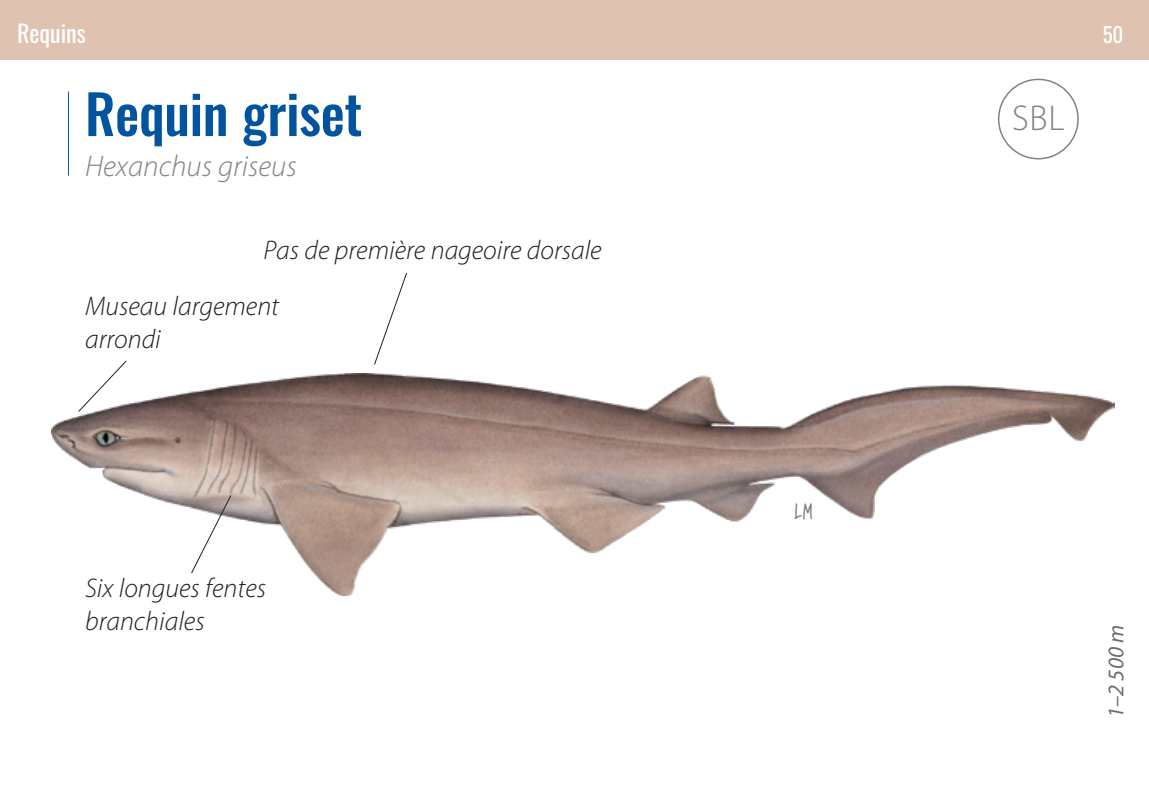
<style>
.page{position:relative;width:1149px;height:808px;background:#fff}
.page>*{position:absolute;margin:0;border:0;box-sizing:border-box;transform-origin:0 0}
.t1{font:500 54px "Oswald";letter-spacing:-.005em;color:#01549d}
.t2{font:300 36px "Myriad Pro";color:#808285}
.t3{font:italic 300 30px "Myriad Pro";color:#808285}
.t4{font:italic 300 27px/32.4px "Myriad Pro";color:#231f20}
.t5{font:24px "Oswald";color:#fff}
.t6{font:italic 22.5px "Myriad Pro";color:#6c6d70}
.t7{font:21px "Oswald";color:#fff}
.t8{font:15px "Sweety Strawberry";color:#808285}
</style>
<div class="page">
<div style="left:0;top:0;width:1148px;height:60px;background:#e0c2b1"></div>
<img style="left:51px;top:374px;width:1063px;height:222px">
<svg style="left:374px;top:273px;width:33px;height:92px"></svg>
<svg style="left:78px;top:360px;width:49px;height:52px"></svg>
<svg style="left:191px;top:495px;width:40px;height:79px"></svg>
<div style="left:997px;top:79px;width:81px;height:80px;border:2px solid #808285;border-radius:50%"></div>
<hr style="left:68px;top:91px;width:1px;height:85px;background:#01549d">
<p class="t5" style="left:17px;top:11px;width:70px">Requins</p>
<p class="t7" style="left:1102px;top:15px;width:22px">50</p>
<p class="t1" style="left:85px;top:86px;width:279px">Requin griset</p>
<p class="t3" style="left:85px;top:148px;width:213px">Hexanchus griseus</p>
<p class="t4" style="left:263px;top:233px;width:339px">Pas de première nageoire dorsale</p>
<p class="t4" style="left:85px;top:290px;width:195px">Museau largement arrondi</p>
<p class="t4" style="left:85px;top:572px;width:182px">Six longues fentes branchiales</p>
<p class="t8" style="left:794px;top:499px;width:19px">LM</p>
<p class="t2" style="left:1011px;top:97px;width:54px">SBL</p>
<p class="t6" style="left:1101px;top:718px;width:95px;rotate:-90deg">1–2 500 m</p>
</div>
